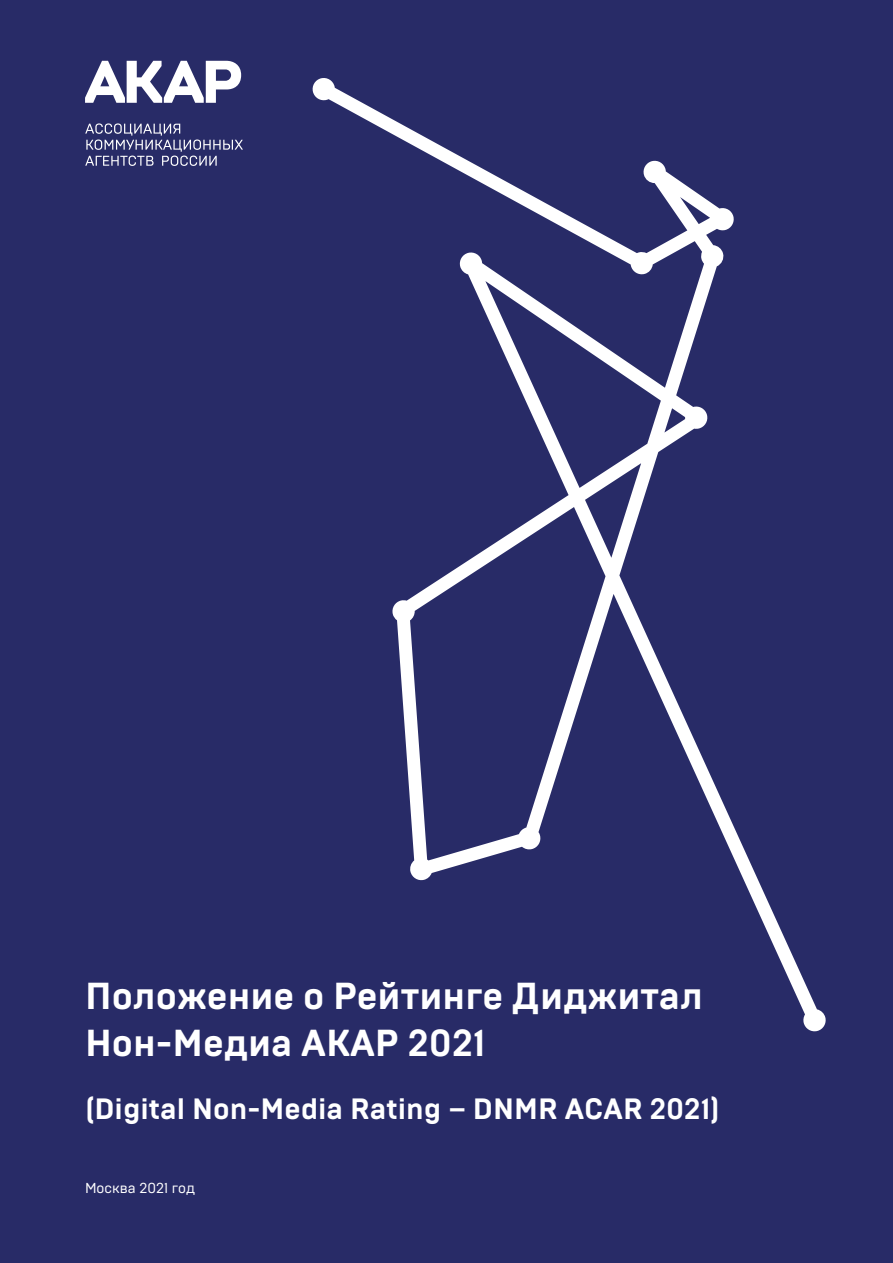
<style>
.page{position:relative;width:893px;height:1263px;background:#282b67}
.page>*{position:absolute;margin:0;border:0;box-sizing:border-box;transform-origin:0 0}
.ZAGOLOVOK{font:700 37.5px/46.3px "Brutal Type";color:#fff}
.ZAGOLOVOK-2{font:700 29.4px "Brutal Type";color:#fff}
.ZAGOLOVOK-3{font:14.4px "Brutal Type";color:#fff}
</style>
<div class="page">
<svg style="left:85px;top:61px;width:156px;height:42px"></svg>
<svg style="left:85px;top:123px;width:158px;height:43px"></svg>
<svg style="left:312px;top:78px;width:514px;height:954px"></svg>
<p class="ZAGOLOVOK" style="left:85px;top:973px;width:619px">Положение о Рейтинге Диджитал<br>Нон-Медиа АКАР 2021</p>
<p class="ZAGOLOVOK-2" style="left:85px;top:1091px;width:636px">(Digital Non-Media Rating – DNMR ACAR 2021)</p>
<p class="ZAGOLOVOK-3" style="left:85px;top:1179px;width:112px">Москва 2021 год</p>
</div>
